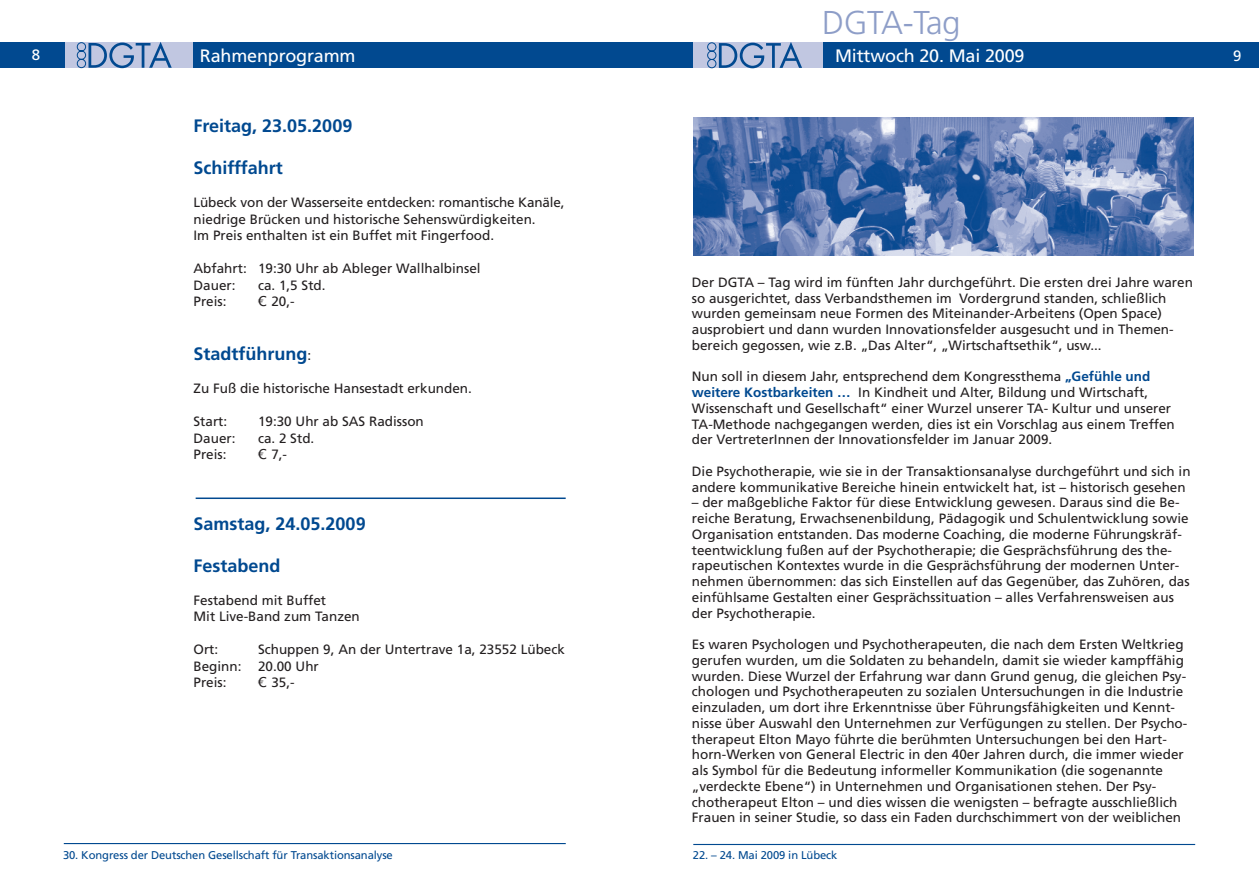
<style>
.page{position:relative;width:1259px;height:893px;background:#fff}
.page>*{position:absolute;margin:0;border:0;box-sizing:border-box;transform-origin:0 0}
.t1{font:300 33px "Frutiger";letter-spacing:-.01em;color:#8e9ec8}
.t2{font:700 18px "Frutiger";color:#014990}
.t3{font:18px "Frutiger";letter-spacing:-.01em;color:#fff}
.t4{font:13.5px/15.8px "Frutiger";color:#231f20}
.t5{font:11.25px "Frutiger";letter-spacing:-.01em;color:#014990}
.s1{font-family:"Verdana"}
.s2{font-weight:400;font-size:13.5px;color:#231f20}
.s3{font-weight:700;color:#014990}
</style>
<div class="page">
<div style="left:50px;top:43px;width:143px;height:25px;background:#c1c7e1"></div>
<svg style="left:77px;top:42px;width:95px;height:26px"></svg>
<div style="left:0;top:43px;width:64px;height:25px;background:#014990"></div>
<div style="left:193px;top:43px;width:436px;height:25px;background:#014990"></div>
<hr style="left:64px;top:843px;width:502px;height:1px;background:#014990">
<div style="left:629px;top:43px;width:630px;height:25px;background:#014990"></div>
<div style="left:693px;top:43px;width:130px;height:25px;background:#c1c7e1"></div>
<svg style="left:707px;top:42px;width:95px;height:26px"></svg>
<hr style="left:693px;top:844px;width:502px;height:1px;background:#014990">
<hr style="left:196px;top:497px;width:370px;height:2px;background:#014990">
<img style="left:693px;top:118px;width:500px;height:137px">
<h2 class="t3" style="left:200px;top:45px;width:157px">Rahmenprogramm</h2>
<h2 class="t2" style="left:193px;top:115px;width:160px">Freitag, 23.05.2009</h2>
<h2 class="t2" style="left:193px;top:157px;width:91px">Schifffahrt</h2>
<p class="t4" style="left:193px;top:194px;width:373px;line-height:16.5px">Lübeck von der Wasserseite entdecken: romantische Kanäle, niedrige Brücken und historische Sehenswürdigkeiten.<br>Im Preis enthalten ist ein Buffet mit Fingerfood.</p>
<p class="t4" style="left:193px;top:260px;width:289px;line-height:16.5px">Abfahrt: 19:30 Uhr ab Ableger Wallhalbinsel<br>Dauer:</p>
<p class="t4" style="left:258px;top:277px;width:69px">ca. 1,5 Std.</p>
<p class="t4" style="left:193px;top:293px;width:35px">Preis:</p>
<p class="t4" style="left:258px;top:293px;width:38px"><span class="s1">€</span> 20,-</p>
<h2 class="t2" style="left:193px;top:343px;width:119px">Stadtführung<span class="s2">:</span></h2>
<p class="t4" style="left:193px;top:380px;width:280px">Zu Fuß die historische Hansestadt erkunden.</p>
<p class="t4" style="left:193px;top:413px;width:35px">Start:</p>
<p class="t4" style="left:258px;top:413px;width:167px">19:30 Uhr ab SAS Radisson</p>
<p class="t4" style="left:193px;top:430px;width:44px">Dauer:</p>
<p class="t4" style="left:258px;top:430px;width:58px">ca. 2 Std.</p>
<p class="t4" style="left:193px;top:446px;width:35px">Preis:</p>
<p class="t4" style="left:258px;top:446px;width:31px"><span class="s1">€</span> 7,-</p>
<h2 class="t2" style="left:193px;top:513px;width:174px">Samstag, 24.05.2009</h2>
<h2 class="t2" style="left:193px;top:555px;width:89px">Festabend</h2>
<p class="t4" style="left:193px;top:591px;width:168px;line-height:16.5px">Festabend mit Buffet<br>Mit Live-Band zum Tanzen</p>
<p class="t4" style="left:193px;top:641px;width:26px">Ort:</p>
<p class="t4" style="left:193px;top:641px;width:373px;line-height:16.5px;text-indent:65px">Schuppen 9, An der Untertrave 1a, 23552 Lübeck<br>Beginn: 20.00 Uhr<br>Preis:</p>
<p class="t4" style="left:258px;top:674px;width:38px"><span class="s1">€</span> 35,-</p>
<h1 class="t1" style="left:822px;top:4px;width:140px">DGTA-Tag</h1>
<h2 class="t3" style="left:835px;top:45px;width:191px">Mittwoch 20. Mai 2009</h2>
<p class="t4" style="left:692px;top:274px;width:502px">Der DGTA – Tag wird im fünften Jahr durchgeführt. Die ersten drei Jahre waren so ausgerichtet, dass Verbandsthemen im Vordergrund standen, schließlich wurden gemeinsam neue Formen des Miteinander-Arbeitens (Open Space) ausprobiert und dann wurden Innovationsfelder ausgesucht und in Themen&shy;bereich gegossen, wie z.B. „Das Alter“, „Wirtschaftsethik“, usw...</p>
<p class="t4" style="left:692px;top:369px;width:484px">Nun soll in diesem Jahr, entsprechend dem Kongressthema <span class="s3">„Gefühle und weitere Kostbarkeiten …</span> In Kindheit und Alter, Bildung und Wirtschaft, Wissenschaft und Gesellschaft“ einer Wurzel unserer TA- Kultur und unserer TA-Methode nachgegangen werden, dies ist ein Vorschlag aus einem Treffen der VertreterInnen der Innovationsfelder im Januar 2009.</p>
<p class="t4" style="left:692px;top:463px;width:500px">Die Psychotherapie, wie sie in der Transaktionsanalyse durchgeführt und sich in andere kommunikative Bereiche hinein entwickelt hat, ist – historisch gesehen</p>
<p class="t4" style="left:692px;top:495px;width:499px">– der maßgebliche Faktor für diese Entwicklung gewesen. Daraus sind die Be&shy;reiche Beratung, Erwachsenenbildung, Pädagogik und Schulentwicklung sowie Organisation entstanden. Das moderne Coaching, die moderne Führungskräf&shy;teentwicklung fußen auf der Psychotherapie; die Gesprächsführung des the&shy;rapeutischen Kontextes wurde in die Gesprächsführung der modernen Unter&shy;nehmen übernommen: das sich Einstellen auf das Gegenüber, das Zuhören, das einfühlsame Gestalten einer Gesprächssituation – alles Verfahrensweisen aus der Psychotherapie.</p>
<p class="t4" style="left:692px;top:636px;width:497px">Es waren Psychologen und Psychotherapeuten, die nach dem Ersten Weltkrieg gerufen wurden, um die Soldaten zu behandeln, damit sie wieder kampffähig wurden. Diese Wurzel der Erfahrung war dann Grund genug, die gleichen Psy&shy;chologen und Psychotherapeuten zu sozialen Untersuchungen in die Industrie einzuladen, um dort ihre Erkenntnisse über Führungsfähigkeiten und Kennt&shy;nisse über Auswahl den Unternehmen zur Verfügungen zu stellen. Der Psycho&shy;therapeut Elton Mayo führte die berühmten Untersuchungen bei den Hart&shy;horn-Werken von General Electric in den 40er Jahren durch, die immer wieder als Symbol für die Bedeutung informeller Kommunikation (die sogenannte „verdeckte Ebene“) in Unternehmen und Organisationen stehen. Der Psy&shy;chotherapeut Elton – und dies wissen die wenigsten – befragte ausschließlich Frauen in seiner Studie, so dass ein Faden durchschimmert von der weiblichen</p>
<p class="t5" style="left:63px;top:849px;width:331px">30. Kongress der Deutschen Gesellschaft für Transaktionsanalyse</p>
<p class="t5" style="left:693px;top:849px;width:146px">22. – 24. Mai 2009 in Lübeck</p>
</div>
